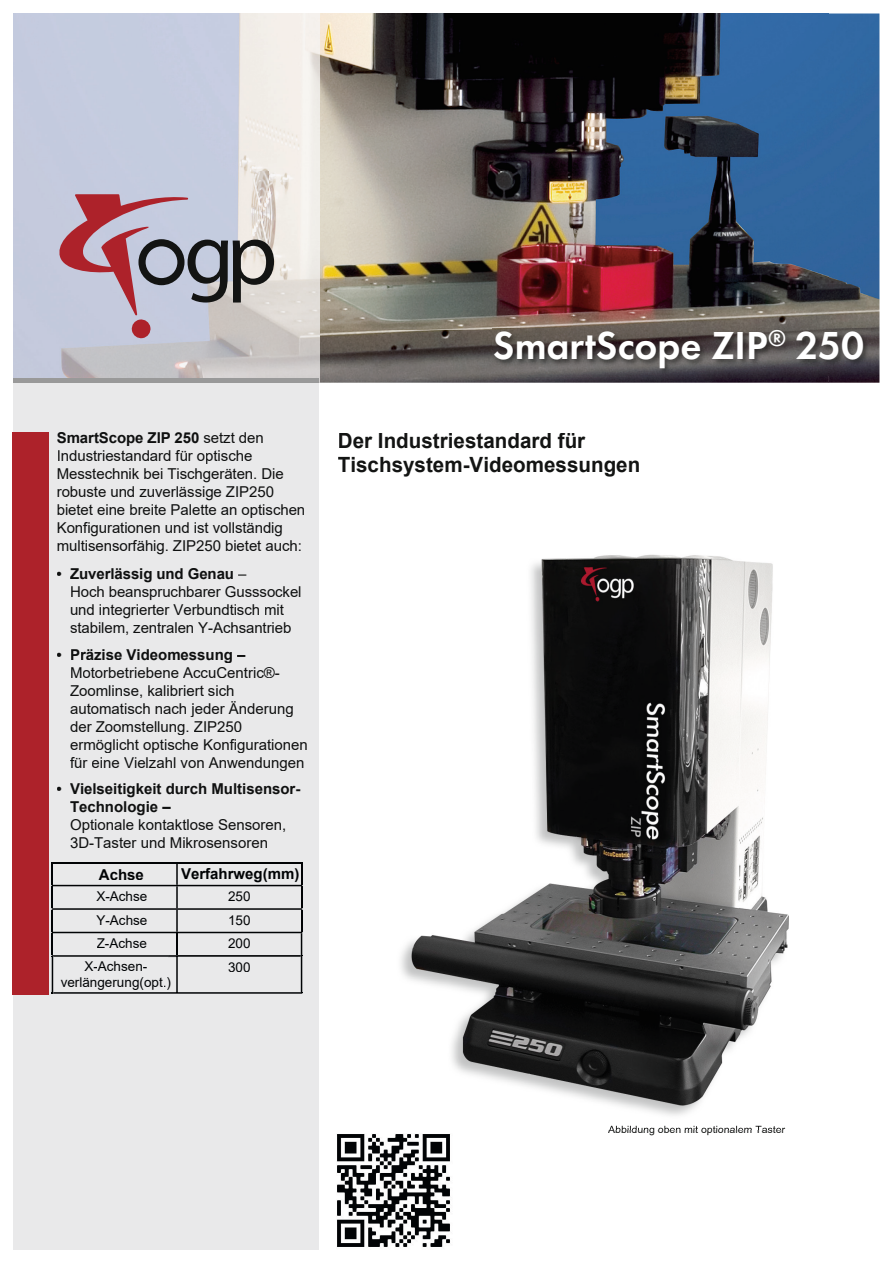
<style>
.page{position:relative;width:893px;height:1263px;background:#fff}
.page>*{position:absolute;margin:0;border:0;box-sizing:border-box;transform-origin:0 0}
.t1{font:600 40.5px "Futura PT";color:#fff}
.t2{font:700 21px/23.7px "Arial";color:#131413}
.t3{font:15px/18px "Arial";letter-spacing:-.005em;color:#0f1010}
.t4{font:700 15px/18px "Arial";color:#0f1010}
.t5{font:700 15px "Arial";color:#010305}
.t6{font:13.5px/16.2px "Arial";color:#010305;text-align:center}
.t7{font:10.5px "Arial";color:#131413}
.s1{font-weight:700}
</style>
<div class="page">
<img style="left:319px;top:14px;width:509px;height:157px">
<img style="left:828px;top:14px;width:51px;height:369px">
<img style="left:319px;top:171px;width:255px;height:159px">
<img style="left:574px;top:171px;width:255px;height:157px">
<img style="left:319px;top:330px;width:510px;height:53px">
<div style="left:13px;top:383px;width:306px;height:866px;background:#e9e9ea"></div>
<img style="left:14px;top:14px;width:305px;height:364px">
<div style="left:13px;top:378px;width:306px;height:5px;background:#999"></div>
<svg style="left:56px;top:194px;width:218px;height:145px;background:#b3a3ae"></svg>
<img style="left:493px;top:328px;width:377px;height:48px">
<div style="left:13px;top:432px;width:36px;height:562px;background:#ad222a"></div>
<img style="left:611px;top:1125px;width:175px;height:4px">
<img style="left:401px;top:554px;width:388px;height:562px">
<img style="left:610px;top:1126px;width:175px;height:3px">
<hr style="left:52px;top:862px;width:125px;height:1px;background:#010305">
<hr style="left:177px;top:862px;width:125px;height:1px;background:#010305">
<svg style="left:52px;top:863px;width:250px;height:131px"></svg>
<hr style="left:167px;top:977px;width:4px;height:13px;background:#e9e9ea">
<div style="left:229px;top:962px;width:21px;height:10px;background:#e9e9ea"></div>
<img style="left:337px;top:1134px;width:113px;height:113px">
<p class="t3" style="left:57px;top:429px;width:250px"><span class="s1">SmartScope ZIP 250</span> setzt den Industriestandard für optische Messtechnik bei Tischgeräten. Die robuste und zuverlässige ZIP250 bietet eine breite Palette an optischen Konfigurationen und ist vollständig multisensorfähig. ZIP250 bietet auch:</p>
<p class="t3" style="left:70px;top:565px;width:233px;text-indent:-13px"><span class="s1">• Zuverlässig und Genau</span> –<br>Hoch beanspruchbarer Gusssockel und integrierter Verbundtisch mit stabilem, zentralen Y-Achsantrieb</p>
<p class="t4" style="left:57px;top:646px;width:190px">• Präzise Videomessung –</p>
<p class="t3" style="left:70px;top:663px;width:239px">Motorbetriebene AccuCentric®-<br>Zoomlinse, kalibriert sich automatisch nach jeder Änderung der Zoomstellung. ZIP250 ermöglicht optische Konfigurationen für eine Vielzahl von Anwendungen</p>
<p class="t4" style="left:70px;top:780px;width:232px;text-indent:-13px">• Vielseitigkeit durch Multisensor-<br>Technologie –</p>
<p class="t3" style="left:70px;top:816px;width:218px">Optionale kontaktlose Sensoren,<br>3D-Taster und Mikrosensoren</p>
<p class="t5" style="left:99px;top:864px;width:47px">Achse</p>
<p class="t5" style="left:181px;top:863px;width:120px">Verfahrweg(mm)</p>
<p class="t6" style="left:96px;top:888px;width:53px">X-Achse</p>
<p class="t6" style="left:228px;top:888px;width:24px">250</p>
<p class="t6" style="left:96px;top:912px;width:53px">Y-Achse</p>
<p class="t6" style="left:228px;top:912px;width:24px">150</p>
<p class="t6" style="left:97px;top:935px;width:52px">Z-Achse</p>
<p class="t6" style="left:228px;top:935px;width:24px">200</p>
<p class="t6" style="left:61px;top:958px;width:112px">X-Achsen&shy;verlängerung(opt.)</p>
<p class="t6" style="left:228px;top:959px;width:24px">300</p>
<h1 class="t1" style="left:493px;top:320px;width:373px">SmartScope ZIP<sup>®</sup> 250</h1>
<h2 class="t2" style="left:338px;top:429px;width:304px">Der Industriestandard für<br>Tischsystem-Videomessungen</h2>
<p class="t7" style="left:608px;top:1122px;width:178px">Abbildung oben mit optionalem Taster</p>
</div>
